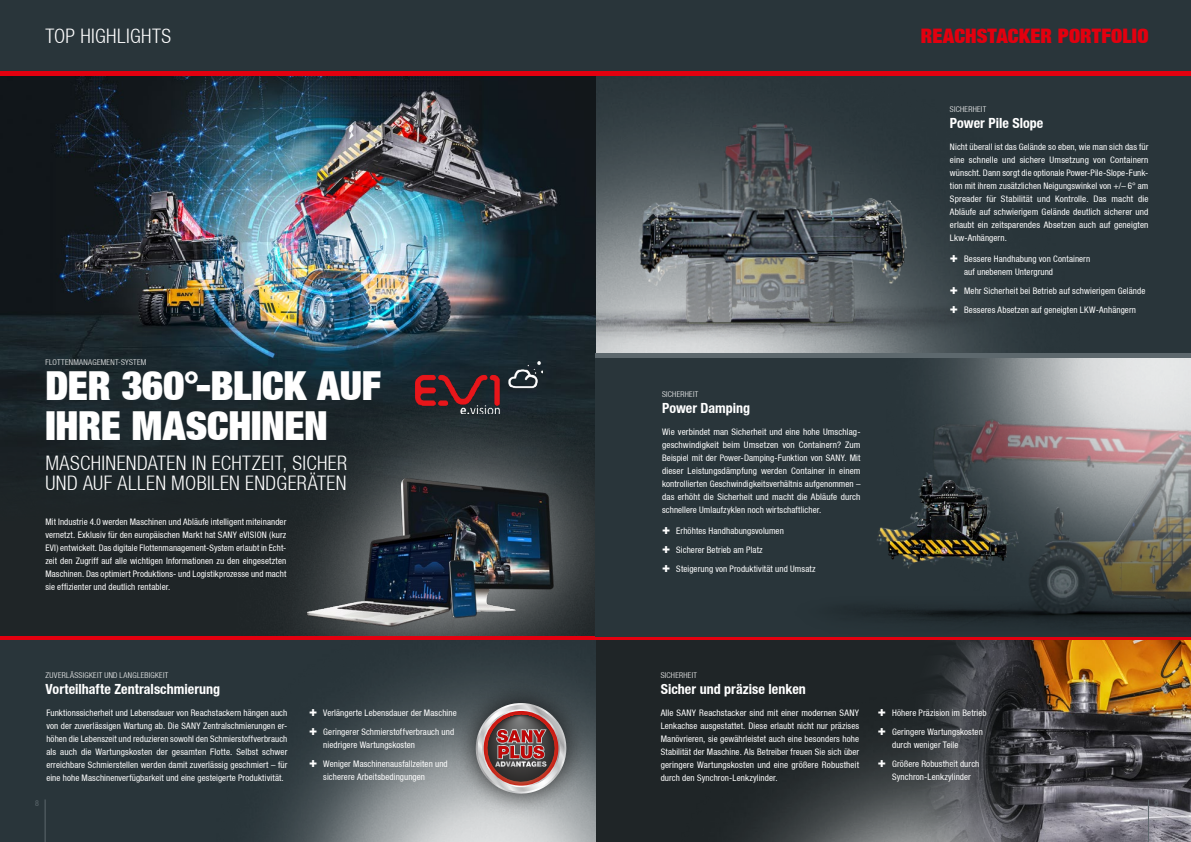
<style>
.page{position:relative;width:1191px;height:842px;background:#fff}
.page>*{position:absolute;margin:0;border:0;box-sizing:border-box;transform-origin:0 0}
.t1{font:900 40px/40px "Context Reprise Extra Black S Si Extra";letter-spacing:-.005em;color:#fff}
.t2{font:700 20px/20px "Context Reprise Light Cond S Si";letter-spacing:.02em;color:#fff}
.t3{font:900 20px "Context Reprise Extra Black S Si Extra";letter-spacing:.005em;color:#e3000f}
.t4{font:700 condensed 14px "Context Reprise Condensed S Si";color:#fff}
.t5{font:9px/13px "Context Reprise Condensed S Si Condensed";letter-spacing:.01em;color:#fff}
.t6{font:700 8px "Context Reprise Light Cond S Si";letter-spacing:.035em;color:#fff}
.t7{font:8px "Context Reprise Condensed S Si Condensed";color:#5d686d}
.s1{font-family:"Context Reprise Extra Black S Si Extra";font-weight:900;font-size:13.5px}
</style>
<div class="page">
<div style="left:595px;top:75px;width:596px;height:278px;background:#29353a"></div>
<img style="left:958px;top:99px;width:28px;height:255px">
<div style="left:0;top:75px;width:595px;height:561px;background:#1f2527"></div>
<img style="left:0;top:75px;width:595px;height:380px">
<div style="left:0;top:0;width:1191px;height:71px;background:#29353a"></div>
<div style="left:217px;top:384px;width:432px;height:337px;background:#fff;opacity:.75"></div>
<div style="left:0;top:636px;width:595px;height:5px;background:#e3000f"></div>
<div style="left:595px;top:636px;width:596px;height:5px;background:#e3000f"></div>
<div style="left:595px;top:356px;width:596px;height:280px;background:#29353a"></div>
<img style="left:958px;top:358px;width:233px;height:12px">
<hr style="left:595px;top:354px;width:596px;height:4px;background:#5d686d">
<img style="left:791px;top:370px;width:400px;height:267px">
<img style="left:592px;top:83px;width:366px;height:287px">
<img style="left:862px;top:452px;width:161px;height:135px">
<img style="left:875px;top:452px;width:161px;height:134px">
<img style="left:877px;top:466px;width:143px;height:108px">
<hr style="left:0;top:71px;width:1191px;height:4px;background:#e3000f">
<div style="left:0;top:641px;width:595px;height:201px;background:#29353a"></div>
<img style="left:269px;top:641px;width:633px;height:201px">
<img style="left:902px;top:641px;width:289px;height:201px">
<div style="left:451px;top:678px;width:140px;height:141px;background:#000;opacity:.75"></div>
<svg style="left:472px;top:703px;width:97px;height:94px;background:#8b7070"></svg>
<img style="left:415px;top:361px;width:127px;height:52px">
<hr style="left:45px;top:799px;width:1px;height:43px;background:#5d686d">
<hr style="left:1148px;top:799px;width:1px;height:43px;background:#5d686d">
<h2 class="t2" style="left:45px;top:26px;width:127px">TOP HIGHLIGHTS</h2>
<h2 class="t3" style="left:921px;top:23px;width:229px">REACHSTACKER PORTFOLIO</h2>
<p class="t6" style="left:950px;top:105px;width:38px">SICHERHEIT</p>
<h3 class="t4" style="left:950px;top:115px;width:95px">Power Pile Slope</h3>
<p class="t5" style="left:950px;top:140px;width:200px;text-align:justify">Nicht überall ist das Gelände so eben, wie man sich das für eine schnelle und sichere Umsetzung von Containern wünscht. Dann sorgt die optionale Power-Pile-Slope-Funk&shy;tion mit ihrem zusätzlichen Neigungswinkel von +/– 6° am Spreader für Stabilität und Kontrolle. Das macht die Abläufe auf schwierigem Gelände deutlich sicherer und erlaubt ein zeitsparendes Absetzen auch auf geneigten Lkw-Anhängern.</p>
<p class="t6" style="left:45px;top:357px;width:102px">FLOTTENMANAGEMENT-SYSTEM</p>
<h1 class="t1" style="left:45px;top:365px;width:337px">DER 360°-BLICK AUF<br>IHRE MASCHINEN</h1>
<h2 class="t2" style="left:45px;top:453px;width:303px">MASCHINENDATEN IN ECHTZEIT, SICHER<br>UND AUF ALLEN MOBILEN ENDGERÄTEN</h2>
<p class="t5" style="left:45px;top:515px;width:242px;text-align:justify">Mit Industrie 4.0 werden Maschinen und Abläufe intelligent miteinander vernetzt. Exklusiv für den europäischen Markt hat SANY eVISION (kurz EVI) entwickelt. Das digitale Flottenmanagement-System erlaubt in Echt&shy;zeit den Zugriff auf alle wichtigen Informationen zu den eingesetzten Maschinen. Das optimiert Produktions- und Logistikprozesse und macht sie effizienter und deutlich rentabler.</p>
<p class="t6" style="left:46px;top:670px;width:124px">ZUVERLÄSSIGKEIT UND LANGLEBIGKEIT</p>
<h3 class="t4" style="left:46px;top:680px;width:176px">Vorteilhafte Zentralschmierung</h3>
<p class="t5" style="left:46px;top:707px;width:242px;text-align:justify">Funktionssicherheit und Lebensdauer von Reachstackern hängen auch von der zuverlässigen Wartung ab. Die SANY Zentralschmierungen er&shy;höhen die Lebenszeit und reduzieren sowohl den Schmierstoffverbrauch als auch die Wartungskosten der gesamten Flotte. Selbst schwer erreichbare Schmierstellen werden damit zuverlässig geschmiert – für eine hohe Maschinenverfügbarkeit und eine gesteigerte Produktivität.</p>
<p class="t5" style="left:309px;top:704px;width:149px;line-height:18.7px"><span class="s1">+</span> Verlängerte Lebensdauer der Maschine <span class="s1">+</span> Geringerer Schmierstoffverbrauch und</p>
<p class="t5" style="left:309px;top:735px;width:140px;line-height:18.7px;text-indent:14px">niedrigere Wartungskosten<br><span class="s1">+</span> Weniger Maschinenausfallzeiten und</p>
<p class="t5" style="left:323px;top:770px;width:103px">sicherere Arbeitsbedingungen</p>
<p class="t6" style="left:662px;top:390px;width:38px">SICHERHEIT</p>
<h3 class="t4" style="left:662px;top:399px;width:90px">Power Damping</h3>
<p class="t5" style="left:662px;top:425px;width:200px;text-align:justify">Wie verbindet man Sicherheit und eine hohe Umschlag&shy;geschwindigkeit beim Umsetzen von Containern? Zum Beispiel mit der Power-Damping-Funktion von SANY. Mit dieser Leistungsdämpfung werden Container in einem kontrollierten Geschwindigkeitsverhältnis aufgenommen – das erhöht die Sicherheit und macht die Abläufe durch schnellere Umlaufzyklen noch wirtschaftlicher.</p>
<p class="t5" style="left:662px;top:522px;width:155px;line-height:18.7px"><span class="s1">+</span> Erhöhtes Handhabungsvolumen<br><span class="s1">+</span> Sicherer Betrieb am Platz<br><span class="s1">+</span> Steigerung von Produktivität und Umsatz</p>
<p class="t5" style="left:964px;top:252px;width:128px;text-indent:-14px"><span class="s1">+</span> Bessere Handhabung von Containern auf unebenem Untergrund</p>
<p class="t5" style="left:950px;top:281px;width:197px;line-height:18.7px"><span class="s1">+</span> Mehr Sicherheit bei Betrieb auf schwierigem Gelände <span class="s1">+</span> Besseres Absetzen auf geneigten LKW-Anhängern</p>
<p class="t6" style="left:660px;top:670px;width:38px">SICHERHEIT</p>
<h3 class="t4" style="left:660px;top:680px;width:147px">Sicher und präzise lenken</h3>
<p class="t5" style="left:660px;top:707px;width:200px;text-align:justify">Alle SANY Reachstacker sind mit einer modernen SANY Lenkachse ausgestattet. Diese erlaubt nicht nur präzises Manövrieren, sie gewährleistet auch eine besonders hohe Stabilität der Maschine. Als Betreiber freuen Sie sich über geringere Wartungskosten und eine größere Robustheit durch den Synchron-Lenkzylinder.</p>
<p class="t5" style="left:878px;top:704px;width:110px;line-height:18.7px"><span class="s1">+</span> Höhere Präzision im Betrieb <span class="s1">+</span> Geringere Wartungskosten</p>
<p class="t5" style="left:878px;top:735px;width:103px;line-height:18.7px;text-indent:14px">durch weniger Teile<br><span class="s1">+</span> Größere Robustheit durch</p>
<p class="t5" style="left:892px;top:770px;width:80px">Synchron-Lenkzylinder</p>
<p class="t7" style="left:35px;top:798px;width:5px">8</p>
<p class="t7" style="left:1154px;top:798px;width:5px">9</p>
</div>
